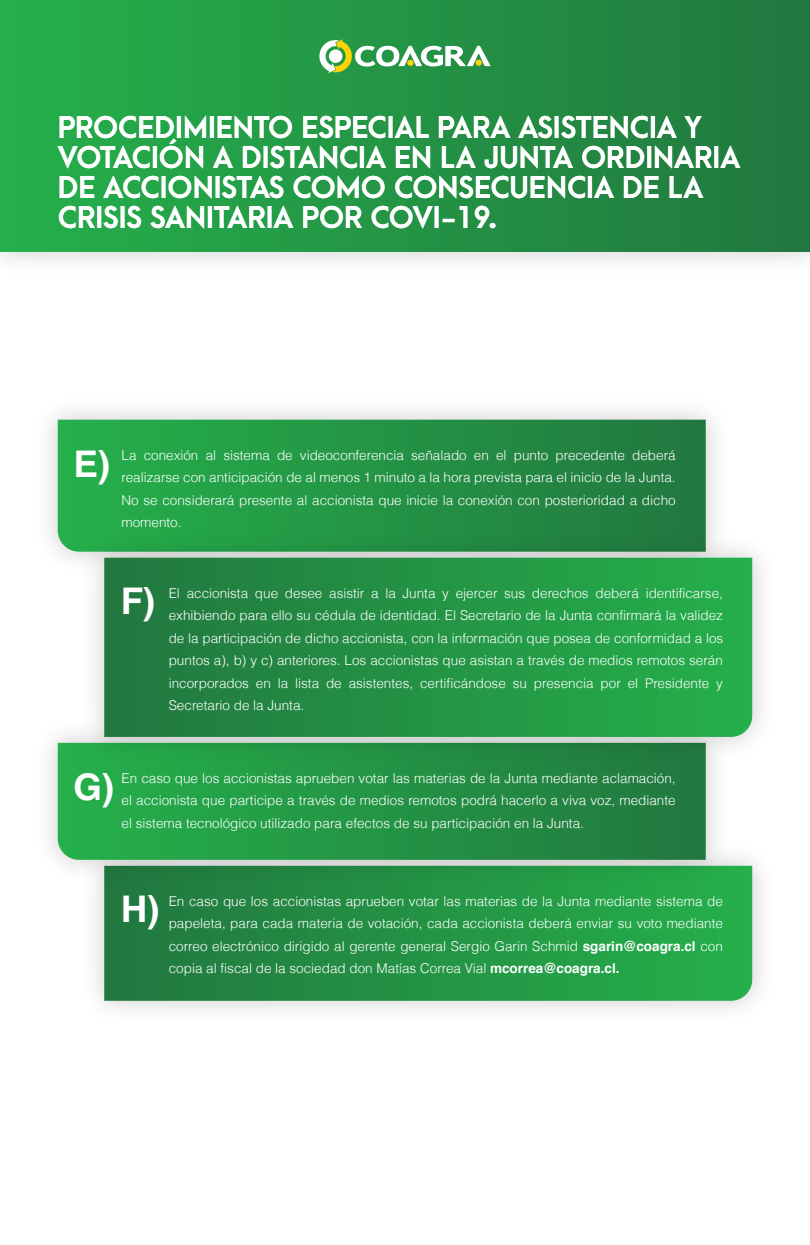
<style>
.page{position:relative;width:810px;height:1245px;background:#fff}
.page>*{position:absolute;margin:0;border:0;box-sizing:border-box;transform-origin:0 0}
.t1{font:700 36.75px "Helvetica";color:#fff}
.t2{font:700 28.5px/30px "Arca Majora 3";color:#fff}
.t3{font:300 13.5px/22.5px "Helvetica";color:#fff;text-align:justify}
.s1{font-weight:700}
</style>
<div class="page">
<img style="left:48px;top:410px;width:668px;height:148px">
<svg style="left:58px;top:420px;width:648px;height:132px;background:#239445"></svg>
<div style="left:95px;top:857px;width:667px;height:153px;background:#eee"></div>
<svg style="left:104px;top:866px;width:648px;height:135px;background:#249345"></svg>
<img style="left:48px;top:734px;width:692px;height:160px">
<svg style="left:58px;top:743px;width:648px;height:117px;background:#249445"></svg>
<img style="left:70px;top:524px;width:692px;height:247px">
<svg style="left:104px;top:558px;width:648px;height:179px;background:#249345"></svg>
<img style="left:0;top:251px;width:810px;height:10px">
<div style="left:0;top:0;width:810px;height:251px;background:linear-gradient(to right,#25b04b,#22773f)"></div>
<svg style="left:319px;top:39px;width:172px;height:34px"></svg>
<div style="left:329px;top:49px;width:13px;height:14px;background:#fff;border-radius:50%"></div>
<div style="left:407px;top:60px;width:7px;height:6px;background:#ffd604;border-radius:50%"></div>
<div style="left:476px;top:59px;width:6px;height:7px;background:#ffd604;border-radius:50%"></div>
<h2 class="t2" style="left:58px;top:110px;width:684px">PROCEDIMIENTO ESPECIAL PARA ASISTENCIA Y VOTACIÓN A DISTANCIA EN LA JUNTA ORDINARIA DE ACCIONISTAS COMO CONSECUENCIA DE LA CRISIS SANITARIA POR COVI-19.</h2>
<h1 class="t1" style="left:74px;top:434px;width:38px">E)</h1>
<p class="t3" style="left:122px;top:444px;width:556px">La conexión al sistema de videoconferencia señalado en el punto precedente deberá realizarse con anticipación de al menos 1 minuto a la hora prevista para el inicio de la Junta.<br>No se considerará presente al accionista que inicie la conexión con posterioridad a dicho momento.</p>
<h1 class="t1" style="left:121px;top:572px;width:36px">F)</h1>
<p class="t3" style="left:169px;top:582px;width:556px">El accionista que desee asistir a la Junta y ejercer sus derechos deberá identificarse, exhibiendo para ello su cédula de identidad. El Secretario de la Junta confirmará la validez de la participación de dicho accionista, con la información que posea de conformidad a los puntos a), b) y c) anteriores. Los accionistas que asistan a través de medios remotos serán incorporados en la lista de asistentes, certificándose su presencia por el Presidente y Secretario de la Junta.</p>
<h1 class="t1" style="left:74px;top:758px;width:42px">G)</h1>
<p class="t3" style="left:122px;top:767px;width:556px">En caso que los accionistas aprueben votar las materias de la Junta mediante aclamación, el accionista que participe a través de medios remotos podrá hacerlo a viva voz, mediante el sistema tecnológico utilizado para efectos de su participación en la Junta.</p>
<h1 class="t1" style="left:121px;top:880px;width:40px">H)</h1>
<p class="t3" style="left:169px;top:890px;width:556px">En caso que los accionistas aprueben votar las materias de la Junta mediante sistema de papeleta, para cada materia de votación, cada accionista deberá enviar su voto mediante correo electrónico dirigido al gerente general Sergio Garin Schmid <span class="s1">sgarin@coagra.cl</span> con copia al fiscal de la sociedad don Matías Correa Vial <span class="s1">mcorrea@coagra.cl.</span></p>
</div>
